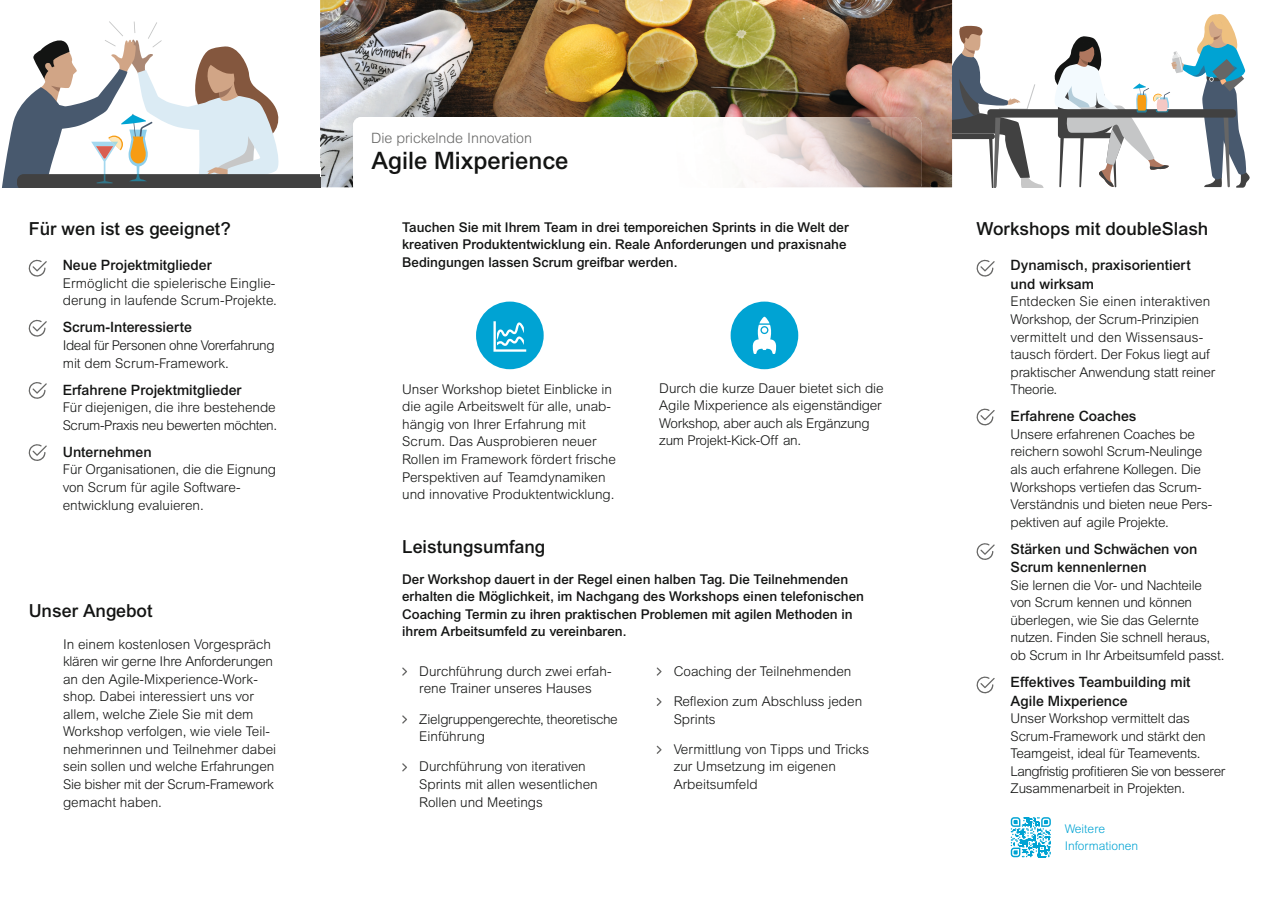
<style>
.page{position:relative;width:1272px;height:902px;background:#fff}
.page>*{position:absolute;margin:0;border:0;box-sizing:border-box;transform-origin:0 0}
.t1{font:500 24px "Arial MT Std";color:#131413}
.t2{font:500 18px "Arial MT Std";color:#131413}
.t3{font:500 14.25px/18.6px "Arial MT Std";color:#131413}
.t4{font:300 14.25px "Arial MT Std";color:#686867}
.t5{font:300 13.5px/17.5px "Arial MT Std";color:#131413}
.t6{font:500 13.5px/17.5px "Arial MT Std";color:#131413}
.t7{font:300 13.5px/17.5px "Arial MT Std";letter-spacing:-.03em;color:#131413}
.t8{font:300 13.5px/17.5px "Arial MT Std";letter-spacing:-.02em;color:#131413}
.t9{font:300 12px/17.5px "Arial MT Std";color:#00a3d3}
</style>
<div class="page">
<img style="left:320px;top:0;width:632px;height:187px">
<svg style="left:2px;top:21px;width:318px;height:166px"></svg>
<svg style="left:741px;top:187px;width:179px;height:1px"></svg>
<img style="left:353px;top:117px;width:568px;height:70px">
<div style="left:353px;top:117px;width:182px;height:79px;background:#fff;border-radius:9px"></div>
<svg style="left:952px;top:25px;width:91px;height:162px"></svg>
<div style="left:987px;top:109px;width:248px;height:9px;background:#414141;border-radius:3px"></div>
<svg style="left:1050px;top:14px;width:200px;height:173px"></svg>
<svg style="left:976px;top:260px;width:18px;height:16px"></svg>
<svg style="left:976px;top:408px;width:18px;height:17px"></svg>
<svg style="left:976px;top:543px;width:18px;height:17px"></svg>
<svg style="left:976px;top:676px;width:18px;height:17px"></svg>
<svg style="left:402px;top:667px;width:5px;height:8px"></svg>
<svg style="left:402px;top:715px;width:5px;height:8px"></svg>
<svg style="left:402px;top:763px;width:5px;height:8px"></svg>
<svg style="left:656px;top:667px;width:5px;height:8px"></svg>
<svg style="left:656px;top:697px;width:5px;height:9px"></svg>
<svg style="left:656px;top:745px;width:5px;height:8px"></svg>
<div style="left:476px;top:301px;width:67px;height:68px;background:#00a3d3;border-radius:50%"></div>
<div style="left:730px;top:301px;width:68px;height:68px;background:#00a3d3;border-radius:50%"></div>
<svg style="left:493px;top:321px;width:33px;height:30px"></svg>
<svg style="left:752px;top:317px;width:25px;height:37px"></svg>
<svg style="left:1010px;top:817px;width:40px;height:40px"></svg>
<svg style="left:29px;top:260px;width:18px;height:16px"></svg>
<svg style="left:29px;top:320px;width:18px;height:16px"></svg>
<svg style="left:29px;top:382px;width:18px;height:17px"></svg>
<svg style="left:29px;top:444px;width:18px;height:17px"></svg>
<p class="t4" style="left:371px;top:130px;width:162px">Die prickelnde Innovation</p>
<h1 class="t1" style="left:371px;top:146px;width:199px">Agile Mixperience</h1>
<h2 class="t2" style="left:29px;top:218px;width:204px">Für wen ist es geeignet?</h2>
<p class="t6" style="left:402px;top:218px;width:448px">Tauchen Sie mit Ihrem Team in drei temporeichen Sprints in die Welt der</p>
<h2 class="t2" style="left:976px;top:218px;width:233px">Workshops mit doubleSlash</h2>
<p class="t6" style="left:402px;top:236px;width:446px">kreativen Produktentwicklung ein. Reale Anforderungen und praxisnahe<br>Bedingungen lassen Scrum greifbar werden.</p>
<p class="t3" style="left:63px;top:256px;width:150px">Neue Projektmitglieder</p>
<p class="t5" style="left:63px;top:274px;width:216px">Ermöglicht die spielerische Einglie&shy;derung in laufende Scrum-Projekte.</p>
<p class="t3" style="left:63px;top:318px;width:131px">Scrum-Interessierte</p>
<p class="t7" style="left:63px;top:336px;width:213px">Ideal für Personen ohne Vorerfahrung mit dem Scrum-Framework.</p>
<p class="t3" style="left:63px;top:380px;width:180px">Erfahrene Projektmitglieder</p>
<p class="t5" style="left:63px;top:398px;width:216px">Für diejenigen, die ihre bestehende<br>Scrum-Praxis neu bewerten möchten.</p>
<p class="t3" style="left:63px;top:442px;width:90px">Unternehmen</p>
<p class="t5" style="left:63px;top:461px;width:215px">Für Organisationen, die die Eignung von Scrum für agile Software&shy;entwicklung evaluieren.</p>
<p class="t3" style="left:1010px;top:256px;width:181px">Dynamisch, praxisorientiert und wirksam</p>
<p class="t5" style="left:1010px;top:293px;width:206px">Entdecken Sie einen interaktiven<br>Workshop, der Scrum-Prinzipien vermittelt und den Wissensaus&shy;tausch fördert. Der Fokus liegt auf praktischer Anwendung statt reiner<br>Theorie.</p>
<p class="t3" style="left:1010px;top:407px;width:127px">Erfahrene Coaches</p>
<p class="t5" style="left:1010px;top:425px;width:203px">Unsere erfahrenen Coaches be reichern sowohl Scrum-Neulinge als auch erfahrene Kollegen. Die<br>Workshops vertiefen das Scrum-<br>Verständnis und bieten neue Pers&shy;pektiven auf agile Projekte.</p>
<p class="t3" style="left:1010px;top:539px;width:188px">Stärken und Schwächen von<br>Scrum kennenlernen</p>
<p class="t5" style="left:1010px;top:576px;width:215px">Sie lernen die Vor- und Nachteile von Scrum kennen und können überlegen, wie Sie das Gelernte nutzen. Finden Sie schnell heraus, ob Scrum in Ihr Arbeitsumfeld passt.</p>
<p class="t3" style="left:1010px;top:672px;width:181px">Effektives Teambuilding mit<br>Agile Mixperience</p>
<p class="t5" style="left:1010px;top:709px;width:216px">Unser Workshop vermittelt das Scrum-Framework und stärkt den Teamgeist, ideal für Teamevents.<br>Langfristig profitieren Sie von besserer Zusammenarbeit in Projekten.</p>
<p class="t5" style="left:659px;top:379px;width:226px">Durch die kurze Dauer bietet sich die Agile Mixperience als eigenständiger Workshop, aber auch als Ergänzung zum Projekt-Kick-Off an.</p>
<p class="t5" style="left:402px;top:380px;width:215px">Unser Workshop bietet Einblicke in die agile Arbeitswelt für alle, unab&shy;hängig von Ihrer Erfahrung mit Scrum. Das Ausprobieren neuer Rollen im Framework fördert frische Perspektiven auf Teamdynamiken und innovative Produktentwicklung.</p>
<h2 class="t2" style="left:402px;top:536px;width:145px">Leistungsumfang</h2>
<p class="t6" style="left:402px;top:570px;width:463px">Der Workshop dauert in der Regel einen halben Tag. Die Teilnehmenden erhalten die Möglichkeit, im Nachgang des Workshops einen telefonischen Coaching Termin zu ihren praktischen Problemen mit agilen Methoden in ihrem Arbeitsumfeld zu vereinbaren.</p>
<h2 class="t2" style="left:29px;top:600px;width:125px">Unser Angebot</h2>
<p class="t5" style="left:63px;top:635px;width:215px">In einem kostenlosen Vorgespräch klären wir gerne Ihre Anforderungen an den Agile-Mixperience-Work&shy;shop. Dabei interessiert uns vor allem, welche Ziele Sie mit dem<br>Workshop verfolgen, wie viele Teil&shy;nehmerinnen und Teilnehmer dabei sein sollen und welche Erfahrungen<br>Sie bisher mit der Scrum-Framework gemacht haben.</p>
<p class="t5" style="left:419px;top:662px;width:194px">Durchführung durch zwei erfah&shy;rene Trainer unseres Hauses</p>
<p class="t8" style="left:419px;top:710px;width:200px">Zielgruppengerechte, theoretische<br>Einführung</p>
<p class="t5" style="left:419px;top:757px;width:180px">Durchführung von iterativen<br>Sprints mit allen wesentlichen<br>Rollen und Meetings</p>
<p class="t5" style="left:673px;top:662px;width:179px">Coaching der Teilnehmenden</p>
<p class="t5" style="left:673px;top:692px;width:190px">Reflexion zum Abschluss jeden<br>Sprints</p>
<p class="t5" style="left:673px;top:740px;width:197px">Vermittlung von Tipps und Tricks zur Umsetzung im eigenen<br>Arbeitsumfeld</p>
<p class="t9" style="left:1064px;top:819px;width:75px">Weitere<br>Informationen</p>
</div>
